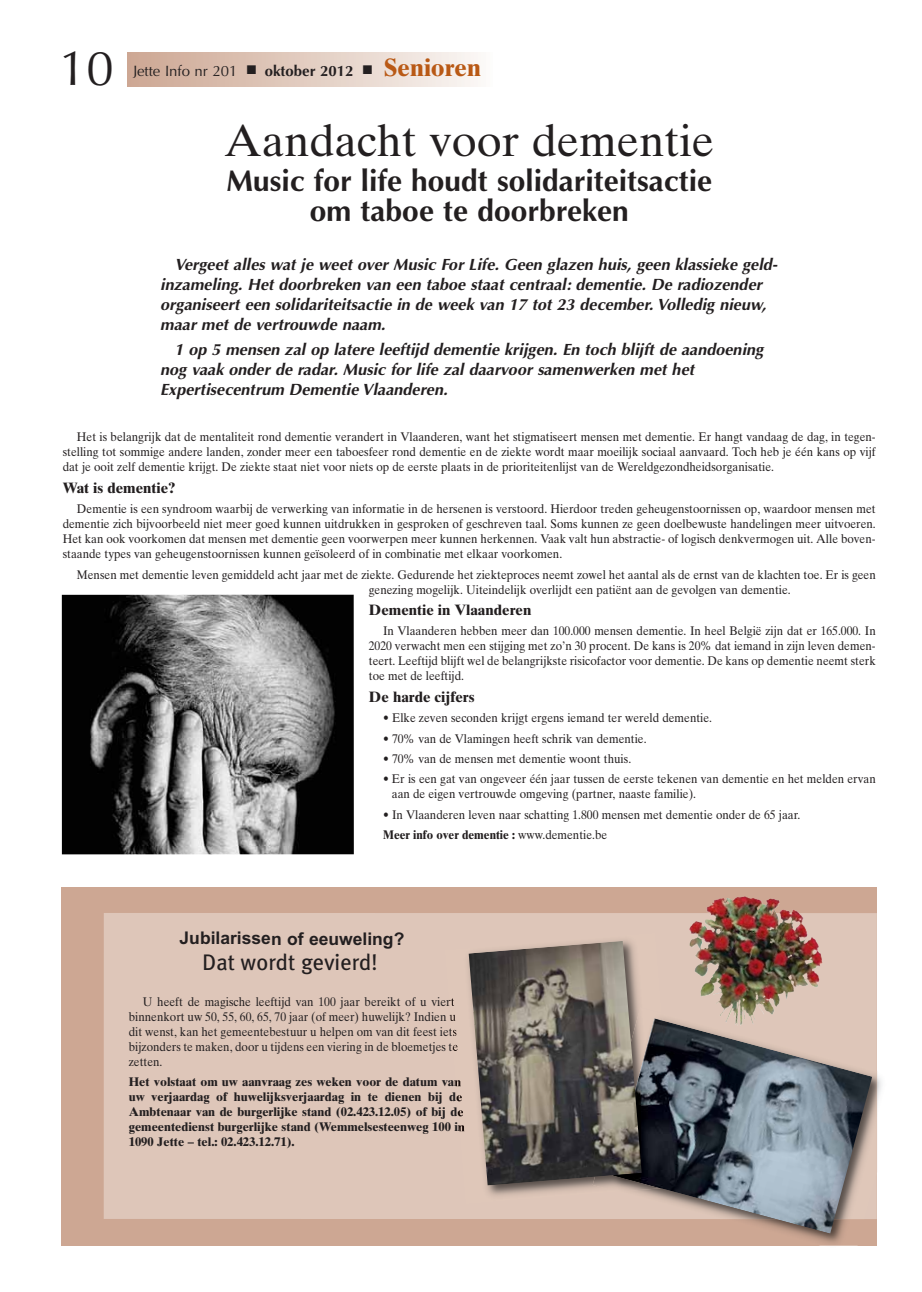
<style>
.page{position:relative;width:922px;height:1292px;background:#fff}
.page>*{position:absolute;margin:0;border:0;box-sizing:border-box;transform-origin:0 0}
.t1{font:49.25px "Optima";color:#231f20}
.t2{font:45px "Times Ten";color:#231f20}
.t3{font:700 30px/30px "Optima";color:#231f20;text-align:center}
.t4{font:22.5px "Meta Plus";color:#231f20}
.t5{font:700 17.5px "Arial";color:#231f20}
.t6{font:italic 700 16.25px/20px "Optima";color:#231f20}
.t7{font:700 15px "Times Ten";color:#231f20}
.t8{font:15px "Optima";color:#231f20}
.t9{font:12.5px/15px "Times Ten";color:#231f20;scale:.93 1}
.t10{font:700 12.5px/15px "Times Ten";color:#231f20}
.s1{font-weight:700}
.s2{font-family:"Times Ten";font-weight:700;font-size:25px;color:#b95915}
</style>
<div class="page">
<div style="left:127px;top:52px;width:365px;height:34px;background:linear-gradient(to right,#cca591,#fbf8f6)"></div>
<div style="left:62px;top:886px;width:814px;height:359px;background:#cda793"></div>
<div style="left:104px;top:912px;width:772px;height:306px;background:#dec6b9"></div>
<img style="left:689px;top:896px;width:113px;height:36px">
<img style="left:876px;top:1070px;width:6px;height:102px">
<img style="left:818px;top:1245px;width:39px;height:1px">
<img style="left:794px;top:1233px;width:49px;height:10px">
<img style="left:720px;top:1012px;width:156px;height:112px">
<img style="left:612px;top:1018px;width:260px;height:215px">
<img style="left:62px;top:594px;width:292px;height:260px">
<img style="left:448px;top:998px;width:213px;height:205px">
<img style="left:592px;top:1007px;width:70px;height:184px">
<img style="left:612px;top:1018px;width:64px;height:169px">
<img style="left:468px;top:940px;width:173px;height:245px">
<h1 class="t1" style="left:59px;top:48px;width:56px">10</h1>
<p class="t8" style="left:133px;top:64px;width:349px">Jette Info nr 201 ■ <span class="s1">oktober 2012</span> ■ <span class="s2">Senioren</span></p>
<h2 class="t2" style="left:224px;top:124px;width:491px">Aandacht voor dementie</h2>
<h3 class="t3" style="left:226px;top:169px;width:487px">Music for life houdt solidariteitsactie om taboe te doorbreken</h3>
<p class="t6" style="left:160px;top:256px;width:621px;text-indent:14px">Vergeet alles wat je weet over Music For Life. Geen glazen huis, geen klassieke geld&shy;inzameling. Het doorbreken van een taboe staat centraal: dementie. De radiozender organiseert een solidariteitsactie in de week van 17 tot 23 december.Volledig nieuw, maar met de vertrouwde naam.</p>
<h3 class="t6" style="left:160px;top:341px;width:608px;text-indent:14px">1 op 5 mensen zal op latere leeftijd dementie krijgen. En toch blijft de aandoening nog vaak onder de radar. Music for life zal daarvoor samenwerken met het<br>Expertisecentrum Dementie Vlaanderen.</h3>
<p class="t9" style="left:63px;top:430px;width:875px;text-align:justify;text-indent:14px">Het is belangrijk dat de mentaliteit rond dementie verandert in Vlaanderen, want het stigmatiseert mensen met dementie. Er hangt vandaag de dag, in tegen&shy;stelling tot sommige andere landen, zonder meer een taboesfeer rond dementie en de ziekte wordt maar moeilijk sociaal aanvaard. Toch heb je één kans op vijf dat je ooit zelf dementie krijgt. De ziekte staat niet voor niets op de eerste plaats in de prioriteitenlijst van de Wereldgezondheidsorganisatie.</p>
<p class="t7" style="left:63px;top:482px;width:114px">Wat is dementie?</p>
<p class="t9" style="left:63px;top:502px;width:875px;text-align:justify;text-indent:14px">Dementie is een syndroom waarbij de verwerking van informatie in de hersenen is verstoord. Hierdoor treden geheugenstoornissen op, waardoor mensen met dementie zich bijvoorbeeld niet meer goed kunnen uitdrukken in gesproken of geschreven taal. Soms kunnen ze geen doelbewuste handelingen meer uitvoeren.<br>Het kan ook voorkomen dat mensen met dementie geen voorwerpen meer kunnen herkennen. Vaak valt hun abstractie- of logisch denkvermogen uit. Alle boven&shy;staande types van geheugenstoornissen kunnen geïsoleerd of in combinatie met elkaar voorkomen.</p>
<p class="t9" style="left:369px;top:568px;width:546px;text-indent:-292px">Mensen met dementie leven gemiddeld acht jaar met de ziekte. Gedurende het ziekteproces neemt zowel het aantal als de ernst van de klachten toe. Er is geen genezing mogelijk. Uiteindelijk overlijdt een patiënt aan de gevolgen van dementie.</p>
<p class="t7" style="left:369px;top:604px;width:164px">Dementie in Vlaanderen</p>
<p class="t9" style="left:369px;top:624px;width:546px;text-align:justify;text-indent:14px">In Vlaanderen hebben meer dan 100.000 mensen dementie. In heel België zijn dat er 165.000. In 2020 verwacht men een stijging met zo’n 30 procent. De kans is 20% dat iemand in zijn leven demen&shy;teert. Leeftijd blijft wel de belangrijkste risicofactor voor dementie. De kans op dementie neemt sterk toe met de leeftijd.</p>
<p class="t7" style="left:369px;top:691px;width:107px">De harde cijfers</p>
<p class="t9" style="left:383px;top:711px;width:355px">• Elke zeven seconden krijgt ergens iemand ter wereld dementie.</p>
<p class="t9" style="left:383px;top:732px;width:285px">• 70% van de Vlamingen heeft schrik van dementie.</p>
<p class="t9" style="left:383px;top:752px;width:268px">• 70% van de mensen met dementie woont thuis.</p>
<p class="t9" style="left:392px;top:772px;width:521px;text-indent:-9px">• Er is een gat van ongeveer één jaar tussen de eerste tekenen van dementie en het melden ervan aan de eigen vertrouwde omgeving (partner, naaste familie).</p>
<p class="t9" style="left:383px;top:805px;width:450px;line-height:20.4px">• In Vlaanderen leven naar schatting 1.800 mensen met dementie onder de 65 jaar.<br><span class="s1">Meer info over dementie :</span> www.dementie.be</p>
<h3 class="t5" style="left:179px;top:931px;width:226px">Jubilarissen of eeuweling?</h3>
<h3 class="t4" style="left:202px;top:951px;width:177px">Dat wordt gevierd!</h3>
<p class="t9" style="left:129px;top:995px;width:356px;text-indent:14px">U heeft de magische leeftijd van 100 jaar bereikt of u viert binnenkort uw 50, 55, 60, 65, 70 jaar (of meer) huwelijk? Indien u dit wenst, kan het gemeentebestuur u helpen om van dit feest iets bijzonders te maken, door u tijdens een viering in de bloemetjes te zetten.</p>
<p class="t10" style="left:129px;top:1075px;width:337px">Het volstaat om uw aanvraag zes weken voor de datum van uw verjaardag of huwelijksverjaardag in te dienen bij de Ambtenaar van de burgerlijke stand (02.423.12.05) of bij de gemeentedienst burgerlijke stand (Wemmelsesteenweg 100 in 1090 Jette – tel.: 02.423.12.71).</p>
</div>
